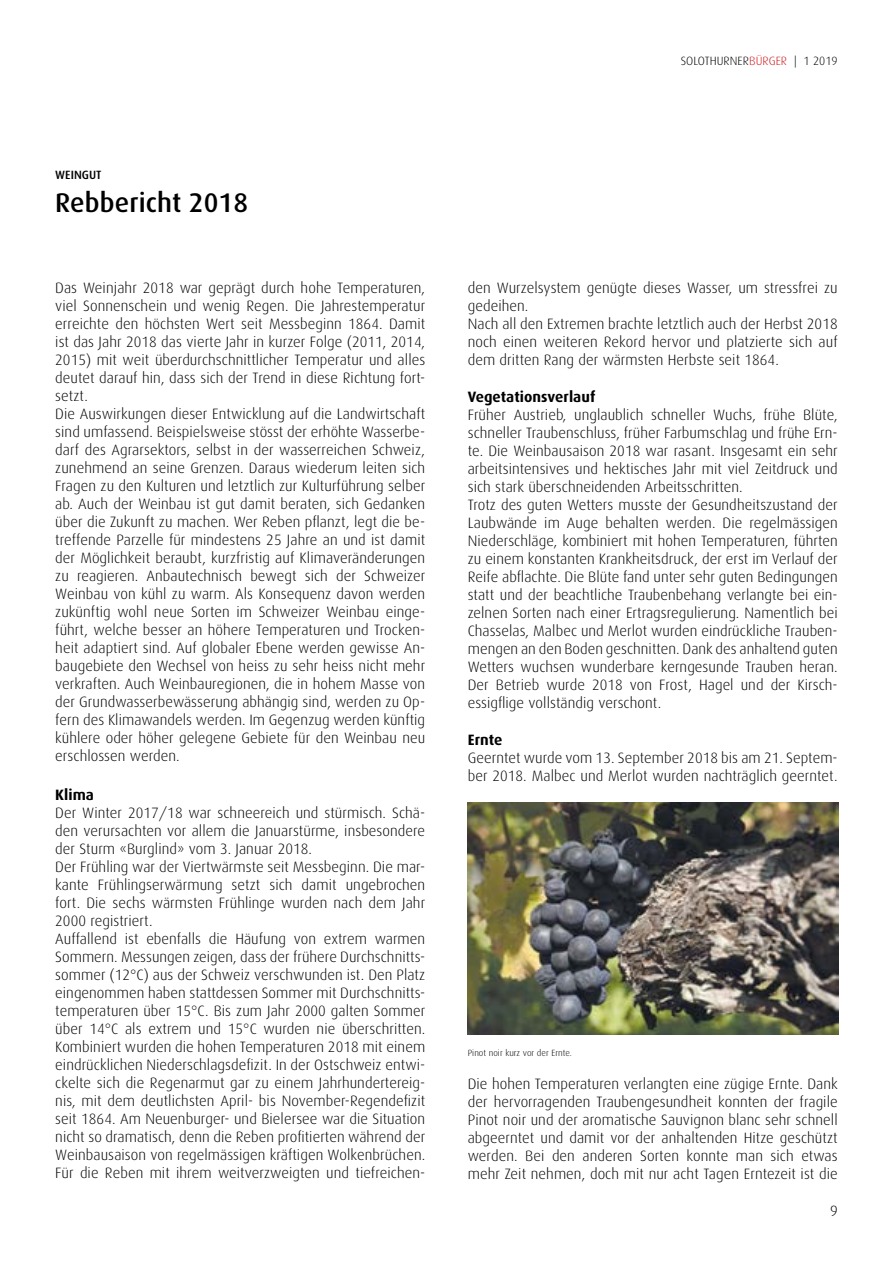
<style>
.page{position:relative;width:893px;height:1263px;background:#fff}
.page>*{position:absolute;margin:0;border:0;box-sizing:border-box;transform-origin:0 0}
.t1{font:500 27px "Dax";letter-spacing:.005em;color:#000}
.t2{font:300 15px/18px "Dax";letter-spacing:.005em;color:#000}
.t3{font:700 15px "Dax";letter-spacing:.005em;color:#000}
.t4{font:300 12px "Dax";letter-spacing:.005em;color:#000}
.t5{font:500 12px "Dax";color:#000}
.t6{font:300 9px "Dax";letter-spacing:.005em;color:#000}
.s1{color:#cd171a}
</style>
<div class="page">
<img style="left:468px;top:803px;width:370px;height:231px">
<p class="t5" style="left:55px;top:168px;width:48px">WEINGUT</p>
<h1 class="t1" style="left:55px;top:188px;width:194px">Rebbericht 2018</h1>
<p class="t2" style="left:55px;top:279px;width:371px">Das Weinjahr 2018 war geprägt durch hohe Temperaturen, viel Sonnenschein und wenig Regen. Die Jahrestemperatur erreichte den höchsten Wert seit Messbeginn 1864. Damit ist das Jahr 2018 das vierte Jahr in kurzer Folge (2011, 2014, 2015) mit weit überdurchschnittlicher Temperatur und alles deutet darauf hin, dass sich der Trend in diese Richtung fort&shy;setzt.<br>Die Auswirkungen dieser Entwicklung auf die Landwirtschaft sind umfassend. Beispielsweise stösst der erhöhte Wasserbe&shy;darf des Agrarsektors, selbst in der wasserreichen Schweiz, zunehmend an seine Grenzen. Daraus wiederum leiten sich Fragen zu den Kulturen und letztlich zur Kulturführung selber ab. Auch der Weinbau ist gut damit beraten, sich Gedanken über die Zukunft zu machen. Wer Reben pflanzt, legt die be&shy;treffende Parzelle für mindestens 25 Jahre an und ist damit der Möglichkeit beraubt, kurzfristig auf Klimaveränderungen zu reagieren. Anbautechnisch bewegt sich der Schweizer Weinbau von kühl zu warm. Als Konsequenz davon werden zukünftig wohl neue Sorten im Schweizer Weinbau einge&shy;führt, welche besser an höhere Temperaturen und Trocken&shy;heit adaptiert sind. Auf globaler Ebene werden gewisse An&shy;baugebiete den Wechsel von heiss zu sehr heiss nicht mehr verkraften. Auch Weinbauregionen, die in hohem Masse von der Grundwasserbewässerung abhängig sind, werden zu Op&shy;fern des Klimawandels werden. Im Gegenzug werden künftig kühlere oder höher gelegene Gebiete für den Weinbau neu erschlossen werden.</p>
<p class="t3" style="left:55px;top:787px;width:40px">Klima</p>
<p class="t2" style="left:55px;top:804px;width:371px">Der Winter 2017/18 war schneereich und stürmisch. Schä&shy;den verursachten vor allem die Januarstürme, insbesondere der Sturm «Burglind» vom 3. Januar 2018.<br>Der Frühling war der Viertwärmste seit Messbeginn. Die mar&shy;kante Frühlingserwärmung setzt sich damit ungebrochen fort. Die sechs wärmsten Frühlinge wurden nach dem Jahr 2000 registriert.<br>Auffallend ist ebenfalls die Häufung von extrem warmen Sommern. Messungen zeigen, dass der frühere Durchschnitts&shy;sommer (12°C) aus der Schweiz verschwunden ist. Den Platz eingenommen haben stattdessen Sommer mit Durchschnitts&shy;temperaturen über 15°C. Bis zum Jahr 2000 galten Sommer über 14°C als extrem und 15°C wurden nie überschritten.<br>Kombiniert wurden die hohen Temperaturen 2018 mit einem eindrücklichen Niederschlagsdefizit. In der Ostschweiz entwi&shy;ckelte sich die Regenarmut gar zu einem Jahrhundertereig&shy;nis, mit dem deutlichsten April- bis November-Regendefizit seit 1864. Am Neuenburger- und Bielersee war die Situation nicht so dramatisch, denn die Reben profitierten während der Weinbausaison von regelmässigen kräftigen Wolkenbrüchen.<br>Für die Reben mit ihrem weitverzweigten und tiefreichen-</p>
<p class="t4" style="left:681px;top:54px;width:158px">SOLOTHURNER<span class="s1">BÜRGER</span> | 1 2019</p>
<p class="t2" style="left:468px;top:279px;width:371px">den Wurzelsystem genügte dieses Wasser, um stressfrei zu gedeihen.<br>Nach all den Extremen brachte letztlich auch der Herbst 2018 noch einen weiteren Rekord hervor und platzierte sich auf dem dritten Rang der wärmsten Herbste seit 1864.</p>
<p class="t3" style="left:468px;top:388px;width:129px">Vegetationsverlauf</p>
<p class="t2" style="left:468px;top:406px;width:371px">Früher Austrieb, unglaublich schneller Wuchs, frühe Blüte, schneller Traubenschluss, früher Farbumschlag und frühe Ern&shy;te. Die Weinbausaison 2018 war rasant. Insgesamt ein sehr arbeitsintensives und hektisches Jahr mit viel Zeitdruck und sich stark überschneidenden Arbeitsschritten.<br>Trotz des guten Wetters musste der Gesundheitszustand der Laubwände im Auge behalten werden. Die regelmässigen Niederschläge, kombiniert mit hohen Temperaturen, führten zu einem konstanten Krankheitsdruck, der erst im Verlauf der Reife abflachte. Die Blüte fand unter sehr guten Bedingungen statt und der beachtliche Traubenbehang verlangte bei ein&shy;zelnen Sorten nach einer Ertragsregulierung. Namentlich bei Chasselas, Malbec und Merlot wurden eindrückliche Trauben&shy;mengen an den Boden geschnitten. Dank des anhaltend guten Wetters wuchsen wunderbare kerngesunde Trauben heran.<br>Der Betrieb wurde 2018 von Frost, Hagel und der Kirsch&shy;essigflige vollständig verschont.</p>
<p class="t3" style="left:468px;top:731px;width:36px">Ernte</p>
<p class="t2" style="left:468px;top:749px;width:371px">Geerntet wurde vom 13. September 2018 bis am 21. Septem&shy;ber 2018. Malbec und Merlot wurden nachträglich geerntet.</p>
<p class="t6" style="left:468px;top:1048px;width:106px">Pinot noir kurz vor der Ernte.</p>
<p class="t2" style="left:468px;top:1074px;width:371px;text-align:justify">Die hohen Temperaturen verlangten eine zügige Ernte. Dank der hervorragenden Traubengesundheit konnten der fragile Pinot noir und der aromatische Sauvignon blanc sehr schnell abgeerntet und damit vor der anhaltenden Hitze geschützt werden. Bei den anderen Sorten konnte man sich etwas mehr Zeit nehmen, doch mit nur acht Tagen Erntezeit ist die</p>
<p class="t2" style="left:830px;top:1202px;width:9px">9</p>
</div>
